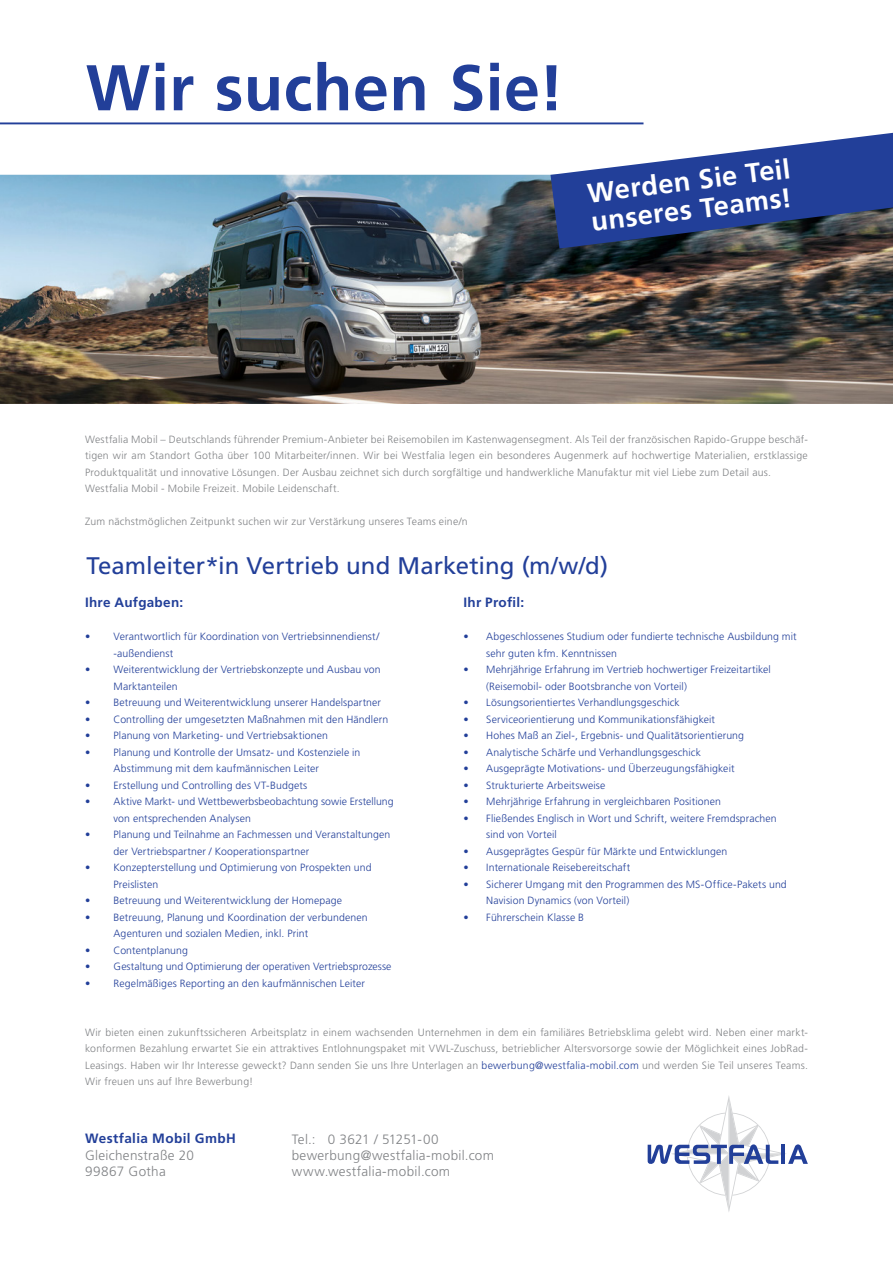
<style>
.page{position:relative;width:893px;height:1263px;background:#fff}
.page>*{position:absolute;margin:0;border:0;box-sizing:border-box;transform-origin:0 0}
.t1{font:700 64.5px "Frutiger";letter-spacing:.01em;color:#223f99}
.t2{font:700 27.15px/28.7px "Frutiger";color:#fff}
.t3{font:24px "Frutiger";color:#223f99}
.t4{font:300 13.5px/16.2px "Frutiger";letter-spacing:.025em;color:#808285}
.t5{font:700 13.5px "Frutiger";letter-spacing:.025em;color:#223f99}
.t6{font:300 10.5px/16.5px "Frutiger";letter-spacing:.01em;color:#223f99}
.t7{font:300 10.5px/16.5px "Frutiger";letter-spacing:.02em;color:#808285}
.s1{color:#223f99}
</style>
<div class="page">
<img style="left:0;top:174px;width:893px;height:230px">
<svg style="left:648px;top:1096px;width:160px;height:116px"></svg>
<svg style="left:550px;top:133px;width:343px;height:115px"></svg>
<hr style="left:0;top:122px;width:643px;height:2px;background:#223f99">
<h1 class="t1" style="left:86px;top:50px;width:480px">Wir suchen Sie!</h1>
<h2 class="t2" style="left:586px;top:179px;width:205px;rotate:-7deg">Werden Sie Teil unseres Teams!</h2>
<p class="t7" style="left:85px;top:431px;width:724px">Westfalia Mobil – Deutschlands führender Premium-Anbieter bei Reisemobilen im Kastenwagensegment. Als Teil der französischen Rapido-Gruppe beschäf&shy;tigen wir am Standort Gotha über 100 Mitarbeiter/innen. Wir bei Westfalia legen ein besonderes Augenmerk auf hochwertige Materialien, erstklassige Produktqualität und innovative Lösungen. Der Ausbau zeichnet sich durch sorgfältige und handwerkliche Manufaktur mit viel Liebe zum Detail aus.<br>Westfalia Mobil - Mobile Freizeit. Mobile Leidenschaft.</p>
<p class="t7" style="left:85px;top:513px;width:384px">Zum nächstmöglichen Zeitpunkt suchen wir zur Verstärkung unseres Teams eine/n</p>
<h3 class="t3" style="left:86px;top:552px;width:523px">Teamleiter*in Vertrieb und Marketing (m/w/d)</h3>
<p class="t5" style="left:85px;top:595px;width:100px">Ihre Aufgaben:</p>
<p class="t6" style="left:114px;top:628px;width:267px;text-indent:-28px">• Verantwortlich für Koordination von Vertriebsinnendienst/ -außendienst</p>
<p class="t6" style="left:114px;top:661px;width:269px;text-indent:-28px">• Weiterentwicklung der Vertriebskonzepte und Ausbau von<br>Marktanteilen</p>
<p class="t6" style="left:85px;top:694px;width:298px">• Betreuung und Weiterentwicklung unserer Handelspartner</p>
<p class="t6" style="left:85px;top:711px;width:305px">• Controlling der umgesetzten Maßnahmen mit den Händlern</p>
<p class="t6" style="left:85px;top:727px;width:245px">• Planung von Marketing- und Vertriebsaktionen</p>
<p class="t6" style="left:114px;top:744px;width:248px;text-indent:-28px">• Planung und Kontrolle der Umsatz- und Kostenziele in<br>Abstimmung mit dem kaufmännischen Leiter</p>
<p class="t6" style="left:85px;top:777px;width:224px">• Erstellung und Controlling des VT-Budgets</p>
<p class="t6" style="left:114px;top:793px;width:281px;text-indent:-28px">• Aktive Markt- und Wettbewerbsbeobachtung sowie Erstellung von entsprechenden Analysen</p>
<p class="t6" style="left:114px;top:826px;width:278px;text-indent:-28px">• Planung und Teilnahme an Fachmessen und Veranstaltungen der Vertriebspartner / Kooperationspartner</p>
<p class="t6" style="left:114px;top:859px;width:260px;text-indent:-28px">• Konzepterstellung und Optimierung von Prospekten und<br>Preislisten</p>
<p class="t6" style="left:85px;top:892px;width:259px">• Betreuung und Weiterentwicklung der Homepage</p>
<p class="t6" style="left:114px;top:909px;width:256px;text-indent:-28px">• Betreuung, Planung und Koordination der verbundenen<br>Agenturen und sozialen Medien, inkl. Print</p>
<p class="t6" style="left:85px;top:942px;width:104px">• Contentplanung</p>
<p class="t6" style="left:85px;top:958px;width:308px">• Gestaltung und Optimierung der operativen Vertriebsprozesse</p>
<p class="t6" style="left:85px;top:975px;width:281px">• Regelmäßiges Reporting an den kaufmännischen Leiter</p>
<p class="t5" style="left:463px;top:594px;width:62px">Ihr Profil:</p>
<p class="t6" style="left:486px;top:628px;width:312px;text-indent:-23px">• Abgeschlossenes Studium oder fundierte technische Ausbildung mit sehr guten kfm. Kenntnissen</p>
<p class="t6" style="left:486px;top:661px;width:286px;text-indent:-23px">• Mehrjährige Erfahrung im Vertrieb hochwertiger Freizeitartikel (Reisemobil- oder Bootsbranche von Vorteil)</p>
<p class="t6" style="left:463px;top:694px;width:218px">• Lösungsorientiertes Verhandlungsgeschick</p>
<p class="t6" style="left:463px;top:711px;width:253px">• Serviceorientierung und Kommunikationsfähigkeit</p>
<p class="t6" style="left:463px;top:727px;width:282px">• Hohes Maß an Ziel-, Ergebnis- und Qualitätsorientierung</p>
<p class="t6" style="left:463px;top:744px;width:239px">• Analytische Schärfe und Verhandlungsgeschick</p>
<p class="t6" style="left:463px;top:760px;width:273px">• Ausgeprägte Motivations- und Überzeugungsfähigkeit</p>
<p class="t6" style="left:463px;top:777px;width:143px">• Strukturierte Arbeitsweise</p>
<p class="t6" style="left:463px;top:793px;width:259px">• Mehrjährige Erfahrung in vergleichbaren Positionen</p>
<p class="t6" style="left:486px;top:810px;width:292px;text-indent:-23px">• Fließendes Englisch in Wort und Schrift, weitere Fremdsprachen sind von Vorteil</p>
<p class="t6" style="left:463px;top:843px;width:265px">• Ausgeprägtes Gespür für Märkte und Entwicklungen</p>
<p class="t6" style="left:463px;top:859px;width:168px">• Internationale Reisebereitschaft</p>
<p class="t6" style="left:486px;top:876px;width:302px;text-indent:-23px">• Sicherer Umgang mit den Programmen des MS-Office-Pakets und<br>Navision Dynamics (von Vorteil)</p>
<p class="t6" style="left:463px;top:909px;width:122px">• Führerschein Klasse B</p>
<p class="t7" style="left:85px;top:1024px;width:724px;text-align:justify">Wir bieten einen zukunftssicheren Arbeitsplatz in einem wachsenden Unternehmen in dem ein familiäres Betriebsklima gelebt wird. Neben einer markt&shy;konformen Bezahlung erwartet Sie ein attraktives Entlohnungspaket mit VWL-Zuschuss, betrieblicher Altersvorsorge sowie der Möglichkeit eines JobRad-Leasings. Haben wir Ihr Interesse geweckt? Dann senden Sie uns Ihre Unterlagen an <span class="s1">bewerbung@westfalia-mobil.com</span> und werden Sie Teil unseres Teams.<br>Wir freuen uns auf Ihre Bewerbung!</p>
<p class="t5" style="left:85px;top:1131px;width:152px">Westfalia Mobil GmbH</p>
<p class="t4" style="left:85px;top:1147px;width:110px">Gleichenstraße 20<br>99867 Gotha</p>
<p class="t4" style="left:292px;top:1131px;width:204px">Tel.: 0 3621 / 51251-00 bewerbung@westfalia-mobil.com www.westfalia-mobil.com</p>
</div>
